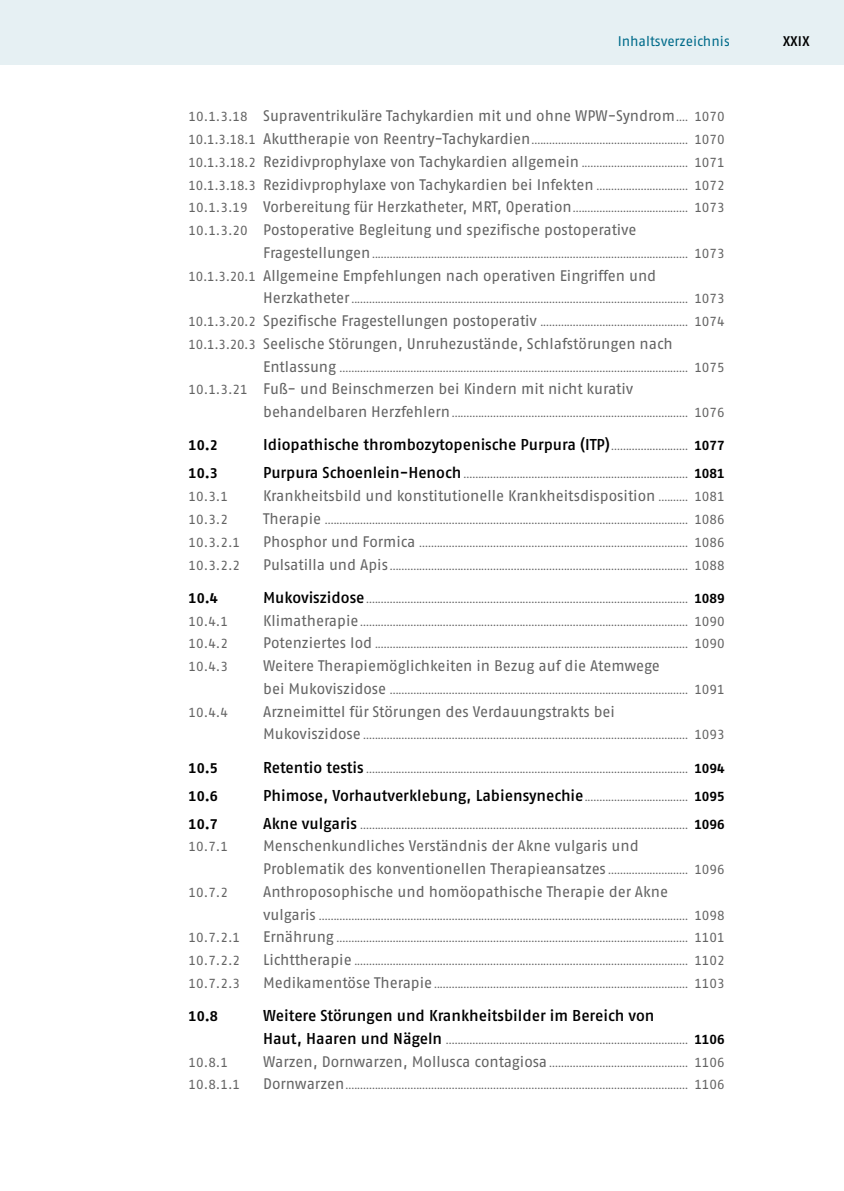
<style>
.page{position:relative;width:844px;height:1191px;background:#fff}
.page>*{position:absolute;margin:0;border:0;box-sizing:border-box;transform-origin:0 0}
.t1{font:600 15.75px "Fago Pro";letter-spacing:-.005em;color:#000}
.t2{font:15.4px/22.8px "Fago Pro";letter-spacing:-.005em;color:#636363}
.t3{font:700 14px "Fago Pro";color:#000}
.t4{font:14px "Fago Pro";color:#006b8a}
.t5{font:600 14px "Fago Pro";color:#000}
.t6{font:13.12px "Fago Pro";color:#636363}
.t7{font:10.5px "Fago Pro";color:#636363}
.s1{font-size:13.12px}
.s2{font-size:10.5px}
.s3{font-size:15.4px}
.s4{font-weight:400;font-size:10.5px;color:#636363}
.s5{font-weight:700;font-size:13.12px}
.s6{font-weight:600;font-size:15.75px;color:#000}
.s7{font-weight:700;font-size:13.12px;color:#000}
</style>
<div class="page">
<div style="left:0;top:0;width:729px;height:64px;background:#e6f0f3"></div>
<div style="left:729px;top:0;width:114px;height:64px;background:#e6f0f3"></div>
<h3 class="t4" style="left:617px;top:32px;width:113px">Inhaltsverzeichnis</h3>
<h3 class="t5" style="left:783px;top:32px;width:28px">XXIX</h3>
<p class="t2" style="left:189px;top:105px;width:537px"><span class="s1">10.1.3.18</span> Supraventrikuläre Tachykardien mit und ohne WPW-Syndrom<span class="s2">....</span> <span class="s1">1070</span></p>
<p class="t7" style="left:189px;top:134px;width:537px"><span class="s1">10.1.3.18.1</span> <span class="s3">Akuttherapie von Reentry-Tachykardien</span>..................................................... <span class="s1">1070</span></p>
<p class="t2" style="left:189px;top:150px;width:537px"><span class="s1">10.1.3.18.2</span> Rezidivprophylaxe von Tachykardien allgemein <span class="s2">....................................</span> <span class="s1">1071</span></p>
<p class="t2" style="left:189px;top:173px;width:537px"><span class="s1">10.1.3.18.3</span> Rezidivprophylaxe von Tachykardien bei Infekten <span class="s2">...............................</span> <span class="s1">1072</span></p>
<p class="t2" style="left:189px;top:196px;width:537px"><span class="s1">10.1.3.19</span> Vorbereitung für Herzkatheter, MRT, Operation<span class="s2">.......................................</span> <span class="s1">1073</span></p>
<p class="t2" style="left:189px;top:218px;width:449px"><span class="s1">10.1.3.20</span> Postoperative Begleitung und spezifische postoperative</p>
<p class="t7" style="left:263px;top:248px;width:463px"><span class="s3">Fragestellungen</span> ........................................................................................................... <span class="s1">1073</span></p>
<p class="t2" style="left:189px;top:264px;width:469px"><span class="s1">10.1.3.20.1</span> Allgemeine Empfehlungen nach operativen Eingriffen und</p>
<p class="t7" style="left:263px;top:293px;width:463px"><span class="s3">Herzkatheter</span> .................................................................................................................. <span class="s1">1073</span></p>
<p class="t7" style="left:189px;top:316px;width:537px"><span class="s1">10.1.3.20.2</span> <span class="s3">Spezifische Fragestellungen postoperativ</span> .................................................. <span class="s1">1074</span></p>
<p class="t2" style="left:189px;top:332px;width:485px"><span class="s1">10.1.3.20.3</span> Seelische Störungen, Unruhezustände, Schlafstörungen nach</p>
<p class="t7" style="left:263px;top:362px;width:463px"><span class="s3">Entlassung</span> ...................................................................................................................... <span class="s1">1075</span></p>
<p class="t2" style="left:189px;top:378px;width:446px"><span class="s1">10.1.3.21</span> Fuß- und Beinschmerzen bei Kindern mit nicht kurativ</p>
<p class="t7" style="left:263px;top:407px;width:463px"><span class="s3">behandelbaren Herzfehlern</span> ................................................................................ <span class="s1">1076</span></p>
<p class="t3" style="left:189px;top:437px;width:31px">10.2</p>
<p class="t1" style="left:263px;top:435px;width:463px">Idiopathische thrombozytopenische Purpura (ITP)<span class="s4">..........................</span> <span class="s5">1077</span></p>
<p class="t3" style="left:189px;top:465px;width:31px">10.3</p>
<p class="t7" style="left:263px;top:468px;width:463px"><span class="s6">Purpura Schoenlein-Henoch</span> ............................................................................ <span class="s7">1081</span></p>
<p class="t6" style="left:189px;top:489px;width:41px">10.3.1</p>
<p class="t2" style="left:263px;top:484px;width:463px">Krankheitsbild und konstitutionelle Krankheitsdisposition <span class="s2">..........</span> <span class="s1">1081</span></p>
<p class="t6" style="left:189px;top:511px;width:41px">10.3.2</p>
<p class="t7" style="left:263px;top:514px;width:463px"><span class="s3">Therapie</span> ........................................................................................................................... <span class="s1">1086</span></p>
<p class="t6" style="left:189px;top:534px;width:53px">10.3.2.1</p>
<p class="t7" style="left:263px;top:537px;width:463px"><span class="s3">Phosphor und Formica</span> ........................................................................................... <span class="s1">1086</span></p>
<p class="t6" style="left:189px;top:557px;width:53px">10.3.2.2</p>
<p class="t7" style="left:263px;top:559px;width:463px"><span class="s3">Pulsatilla und Apis</span> ..................................................................................................... <span class="s1">1088</span></p>
<p class="t3" style="left:189px;top:589px;width:31px">10.4</p>
<p class="t7" style="left:263px;top:593px;width:463px"><span class="s6">Mukoviszidose</span> ............................................................................................................. <span class="s7">1089</span></p>
<p class="t6" style="left:189px;top:613px;width:41px">10.4.1</p>
<p class="t7" style="left:263px;top:615px;width:463px"><span class="s3">Klimatherapie</span> ............................................................................................................... <span class="s1">1090</span></p>
<p class="t6" style="left:189px;top:636px;width:41px">10.4.2</p>
<p class="t7" style="left:263px;top:638px;width:463px"><span class="s3">Potenziertes Iod</span> .......................................................................................................... <span class="s1">1090</span></p>
<p class="t6" style="left:189px;top:658px;width:41px">10.4.3</p>
<p class="t2" style="left:263px;top:654px;width:398px">Weitere Therapiemöglichkeiten in Bezug auf die Atemwege</p>
<p class="t7" style="left:263px;top:684px;width:463px"><span class="s3">bei Mukoviszidose</span> ..................................................................................................... <span class="s1">1091</span></p>
<p class="t6" style="left:189px;top:704px;width:41px">10.4.4</p>
<p class="t2" style="left:263px;top:700px;width:353px">Arzneimittel für Störungen des Verdauungstrakts bei</p>
<p class="t7" style="left:263px;top:729px;width:463px"><span class="s3">Mukoviszidose</span> .............................................................................................................. <span class="s1">1093</span></p>
<p class="t3" style="left:189px;top:759px;width:31px">10.5</p>
<p class="t7" style="left:263px;top:762px;width:463px"><span class="s6">Retentio testis</span> ............................................................................................................. <span class="s7">1094</span></p>
<p class="t3" style="left:189px;top:787px;width:31px">10.6</p>
<p class="t1" style="left:263px;top:785px;width:463px">Phimose, Vorhautverklebung, Labiensynechie<span class="s4">...................................</span> <span class="s5">1095</span></p>
<p class="t3" style="left:189px;top:815px;width:31px">10.7</p>
<p class="t7" style="left:263px;top:818px;width:463px"><span class="s6">Akne vulgaris</span> ............................................................................................................... <span class="s7">1096</span></p>
<p class="t6" style="left:189px;top:839px;width:41px">10.7.1</p>
<p class="t2" style="left:263px;top:834px;width:463px">Menschenkundliches Verständnis der Akne vulgaris und<br>Problematik des konventionellen Therapieansatzes <span class="s2">...........................</span> <span class="s1">1096</span></p>
<p class="t6" style="left:189px;top:884px;width:41px">10.7.2</p>
<p class="t2" style="left:263px;top:880px;width:406px">Anthroposophische und homöopathische Therapie der Akne</p>
<p class="t7" style="left:263px;top:909px;width:463px"><span class="s3">vulgaris</span> ............................................................................................................................. <span class="s1">1098</span></p>
<p class="t6" style="left:189px;top:930px;width:53px">10.7.2.1</p>
<p class="t7" style="left:263px;top:932px;width:463px"><span class="s3">Ernährung</span> ....................................................................................................................... <span class="s1">1101</span></p>
<p class="t6" style="left:189px;top:952px;width:53px">10.7.2.2</p>
<p class="t7" style="left:263px;top:955px;width:463px"><span class="s3">Lichttherapie</span> ................................................................................................................. <span class="s1">1102</span></p>
<p class="t6" style="left:189px;top:975px;width:53px">10.7.2.3</p>
<p class="t7" style="left:263px;top:978px;width:463px"><span class="s3">Medikamentöse Therapie</span> ...................................................................................... <span class="s1">1103</span></p>
<p class="t3" style="left:189px;top:1007px;width:31px">10.8</p>
<p class="t1" style="left:263px;top:1006px;width:392px">Weitere Störungen und Krankheitsbilder im Bereich von</p>
<p class="t7" style="left:263px;top:1034px;width:463px"><span class="s6">Haut, Haaren und Nägeln</span> .................................................................................. <span class="s7">1106</span></p>
<p class="t6" style="left:189px;top:1054px;width:41px">10.8.1</p>
<p class="t7" style="left:263px;top:1056px;width:463px"><span class="s3">Warzen, Dornwarzen, Mollusca contagiosa</span> ............................................... <span class="s1">1106</span></p>
<p class="t6" style="left:189px;top:1077px;width:53px">10.8.1.1</p>
<p class="t7" style="left:263px;top:1079px;width:463px"><span class="s3">Dornwarzen</span>.................................................................................................................... <span class="s1">1106</span></p>
</div>
